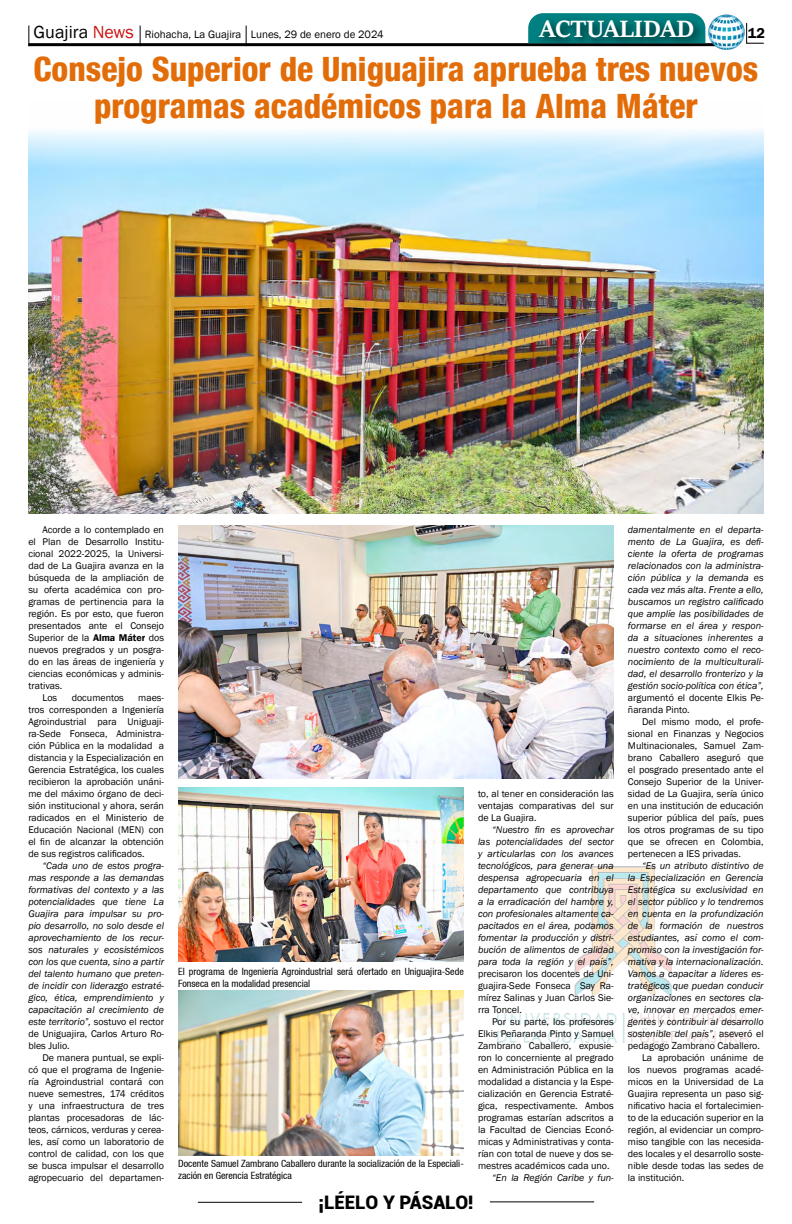
<style>
.page{position:relative;width:792px;height:1224px;background:#fff}
.page>*{position:absolute;margin:0;border:0;box-sizing:border-box;transform-origin:0 0}
.t1{font:800 condensed 33.5px/37.1px "Helvetica 87";color:#e26c08;text-align:center}
.t2{font:700 26px "Sitka Heading";color:#fff}
.t3{font:900 18.7px "Roboto";color:#000}
.t4{font:600 14.7px "Franklin Gothic";color:#000}
.t5{font:11px "Franklin Gothic";color:#000}
.t6{font:10px/12px "Franklin Gothic";color:#000;text-align:justify}
.t7{font:italic 10px/12px "Franklin Gothic";color:#000;text-align:justify}
.t8{font:condensed 10px/12px "Helvetica 57";color:#000}
.s1{font-size:18px}
.s2{font-size:18px;color:#c91311}
.s3{font-weight:600}
.s4{font-style:normal}
</style>
<div class="page">
<hr style="left:198px;top:1202px;width:104px;height:1px;background:#000">
<hr style="left:490px;top:1201px;width:104px;height:1px;background:#000">
<hr style="left:28px;top:43px;width:688px;height:3px;background:#000">
<img style="left:708px;top:14px;width:37px;height:36px">
<svg style="left:746px;top:23px;width:18px;height:21px"></svg>
<svg style="left:28px;top:26px;width:1px;height:20px"></svg>
<svg style="left:140px;top:26px;width:1px;height:18px"></svg>
<svg style="left:246px;top:26px;width:1px;height:18px"></svg>
<img style="left:498px;top:866px;width:250px;height:176px">
<svg style="left:528px;top:13px;width:177px;height:30px"></svg>
<div style="left:535px;top:16px;width:169px;height:32px;background:#000;opacity:.75"></div>
<img style="left:178px;top:991px;width:286px;height:164px">
<img style="left:178px;top:787px;width:286px;height:175px">
<img style="left:178px;top:526px;width:436px;height:253px">
<img style="left:28px;top:130px;width:736px;height:384px">
<p class="t5" style="left:34px;top:28px;width:351px"><span class="s1">Guajira</span> <span class="s2">News</span> Riohacha, La Guajira Lunes, 29 de enero de 2024</p>
<h2 class="t2" style="left:540px;top:10px;width:156px">ACTUALIDAD</h2>
<h3 class="t4" style="left:748px;top:24px;width:19px">12</h3>
<h1 class="t1" style="left:34px;top:50px;width:726px">Consejo Superior de Uniguajira aprueba tres nuevos programas académicos para la Alma Máter</h1>
<p class="t6" style="left:43px;top:524px;width:123px">Acorde a lo contemplado en</p>
<p class="t6" style="left:28px;top:536px;width:137px">el Plan de Desarrollo Institu-</p>
<p class="t6" style="left:28px;top:548px;width:137px">cional 2022-2025, la Universi-</p>
<p class="t6" style="left:28px;top:560px;width:137px">dad de La Guajira avanza en la</p>
<p class="t6" style="left:28px;top:572px;width:137px">búsqueda de la ampliación de</p>
<p class="t6" style="left:28px;top:584px;width:137px">su oferta académica con pro-</p>
<p class="t6" style="left:28px;top:596px;width:137px">gramas de pertinencia para la</p>
<p class="t6" style="left:28px;top:608px;width:137px">región. Es por esto, que fueron</p>
<p class="t6" style="left:28px;top:620px;width:137px">presentados ante el Consejo</p>
<p class="t6" style="left:28px;top:632px;width:137px">Superior de la <span class="s3">Alma Máter</span> dos</p>
<p class="t6" style="left:28px;top:644px;width:137px">nuevos pregrados y un posgra-</p>
<p class="t6" style="left:28px;top:656px;width:137px">do en las áreas de ingeniería y</p>
<p class="t6" style="left:28px;top:668px;width:137px">ciencias económicas y adminis-</p>
<p class="t6" style="left:28px;top:680px;width:35px">trativas.</p>
<p class="t6" style="left:43px;top:692px;width:16px">Los</p>
<p class="t6" style="left:72px;top:692px;width:54px">documentos</p>
<p class="t6" style="left:28px;top:692px;width:137px;text-indent:110px">maes&shy;tros corresponden a Ingeniería Agroindustrial para Uniguaji&shy;ra-Sede Fonseca, Administra&shy;ción Pública en la modalidad a distancia y la Especialización en Gerencia Estratégica, los cuales recibieron la aprobación unáni&shy;me del máximo órgano de deci&shy;sión institucional y ahora, serán radicados en el Ministerio de Educación Nacional (MEN) con el fin de alcanzar la obtención de sus registros calificados.</p>
<p class="t7" style="left:28px;top:859px;width:137px;text-indent:14px">“Cada uno de estos progra&shy;mas responde a las demandas formativas del contexto y a las potencialidades que tiene La Guajira para impulsar su pro&shy;pio desarrollo, no solo desde el aprovechamiento de los recur&shy;sos naturales y ecosistémicos con los que cuenta, sino a partir del talento humano que preten&shy;de incidir con liderazgo estraté&shy;gico, ética, emprendimiento y capacitación al crecimiento de este territorio”, <span class="s4">sostuvo el rector de Uniguajira, Carlos Arturo Ro&shy;bles Julio.</span></p>
<p class="t6" style="left:28px;top:1052px;width:137px;text-indent:14px">De manera puntual, se expli&shy;có que el programa de Ingenie&shy;ría Agroindustrial contará con nueve semestres, 174 créditos y una infraestructura de tres plantas procesadoras de lác&shy;teos, cárnicos, verduras y cerea&shy;les, así como un laboratorio de control de calidad, con los que se busca impulsar el desarrollo agropecuario del departamen-</p>
<p class="t8" style="left:178px;top:965px;width:287px">El programa de Ingeniería Agroindustrial será ofertado en Uniguajira-Sede<br>Fonseca en la modalidad presencial</p>
<p class="t8" style="left:178px;top:1157px;width:287px">Docente Samuel Zambrano Caballero durante la socialización de la Especiali&shy;zación en Gerencia Estratégica</p>
<p class="t6" style="left:478px;top:788px;width:137px">to, al tener en consideración las ventajas comparativas del sur de La Guajira.</p>
<p class="t7" style="left:478px;top:824px;width:137px;text-indent:14px">“Nuestro fin es aprovechar las potencialidades del sector y articularlas con los avances tecnológicos, para generar una despensa agropecuaria en el departamento que contribuya a la erradicación del hambre y, con profesionales altamente ca&shy;pacitados en el área, podamos fomentar la producción y distri&shy;bución de alimentos de calidad para toda la región y el país”,</p>
<p class="t6" style="left:478px;top:968px;width:137px">precisaron los docentes de Uni&shy;guajira-Sede Fonseca Say Ra&shy;mírez Salinas y Juan Carlos Sie&shy;rra Toncel.</p>
<p class="t6" style="left:478px;top:1016px;width:137px;text-indent:14px">Por su parte, los profesores Elkis Peñaranda Pinto y Samuel Zambrano Caballero, expusie&shy;ron lo concerniente al pregrado en Administración Pública en la modalidad a distancia y la Espe&shy;cialización en Gerencia Estraté&shy;gica, respectivamente. Ambos programas estarían adscritos a la Facultad de Ciencias Econó&shy;micas y Administrativas y conta&shy;rían con total de nueve y dos se&shy;mestres académicos cada uno.</p>
<p class="t7" style="left:492px;top:1172px;width:123px">“En la Región Caribe y fun-</p>
<h3 class="t3" style="left:318px;top:1189px;width:157px">¡LÉELO Y PÁSALO!</h3>
<p class="t7" style="left:628px;top:523px;width:137px">damentalmente en el departa&shy;mento de La Guajira, es defi&shy;ciente la oferta de programas relacionados con la administra&shy;ción pública y la demanda es cada vez más alta. Frente a ello, buscamos un registro calificado que amplíe las posibilidades de formarse en el área y respon&shy;da a situaciones inherentes a nuestro contexto como el reco&shy;nocimiento de la multiculturali&shy;dad, el desarrollo fronterizo y la gestión socio-política con ética”,</p>
<p class="t6" style="left:628px;top:692px;width:137px">argumentó el docente Elkis Pe&shy;ñaranda Pinto.</p>
<p class="t6" style="left:628px;top:716px;width:137px;text-indent:14px">Del mismo modo, el profe&shy;sional en Finanzas y Negocios Multinacionales, Samuel Zam&shy;brano Caballero aseguró que el posgrado presentado ante el Consejo Superior de la Univer&shy;sidad de La Guajira, sería único en una institución de educación superior pública del país, pues los otros programas de su tipo que se ofrecen en Colombia, pertenecen a IES privadas.</p>
<p class="t7" style="left:642px;top:859px;width:123px">“Es un atributo distintivo de</p>
<p class="t7" style="left:628px;top:871px;width:137px">la Especialización en Gerencia</p>
<p class="t7" style="left:628px;top:883px;width:137px">Estratégica su exclusividad en</p>
<p class="t7" style="left:628px;top:895px;width:137px">el sector público y lo tendremos</p>
<p class="t7" style="left:628px;top:907px;width:137px">en cuenta en la profundización</p>
<p class="t7" style="left:628px;top:919px;width:137px">de la formación de nuestros</p>
<p class="t7" style="left:628px;top:931px;width:137px">estudiantes, así como el com-</p>
<p class="t7" style="left:628px;top:943px;width:137px">promiso con la investigación for-</p>
<p class="t7" style="left:628px;top:955px;width:137px">mativa y la internacionalización.</p>
<p class="t7" style="left:628px;top:967px;width:137px">Vamos a capacitar a líderes es-</p>
<p class="t7" style="left:628px;top:979px;width:137px">tratégicos que puedan conducir</p>
<p class="t7" style="left:628px;top:991px;width:137px">organizaciones en sectores cla-</p>
<p class="t7" style="left:628px;top:1003px;width:137px">ve, innovar en mercados emer-</p>
<p class="t7" style="left:628px;top:1015px;width:137px">gentes y contribuir al desarrollo</p>
<p class="t7" style="left:628px;top:1027px;width:137px">sostenible del país”, <span class="s4">aseveró el</span></p>
<p class="t6" style="left:628px;top:1040px;width:133px">pedagogo Zambrano Caballero.</p>
<p class="t6" style="left:642px;top:1052px;width:123px">La aprobación unánime de</p>
<p class="t6" style="left:628px;top:1064px;width:137px">los nuevos programas acadé-</p>
<p class="t6" style="left:628px;top:1076px;width:137px">micos en la Universidad de La</p>
<p class="t6" style="left:628px;top:1088px;width:137px">Guajira representa un paso sig-</p>
<p class="t6" style="left:628px;top:1100px;width:137px">nificativo hacia el fortalecimien-</p>
<p class="t6" style="left:628px;top:1112px;width:137px">to de la educación superior en la</p>
<p class="t6" style="left:628px;top:1124px;width:137px">región, al evidenciar un compro-</p>
<p class="t6" style="left:628px;top:1136px;width:137px">miso tangible con las necesida-</p>
<p class="t6" style="left:628px;top:1148px;width:137px">des locales y el desarrollo soste-</p>
<p class="t6" style="left:628px;top:1160px;width:137px">nible desde todas las sedes de</p>
<p class="t6" style="left:628px;top:1172px;width:58px">la institución.</p>
</div>
